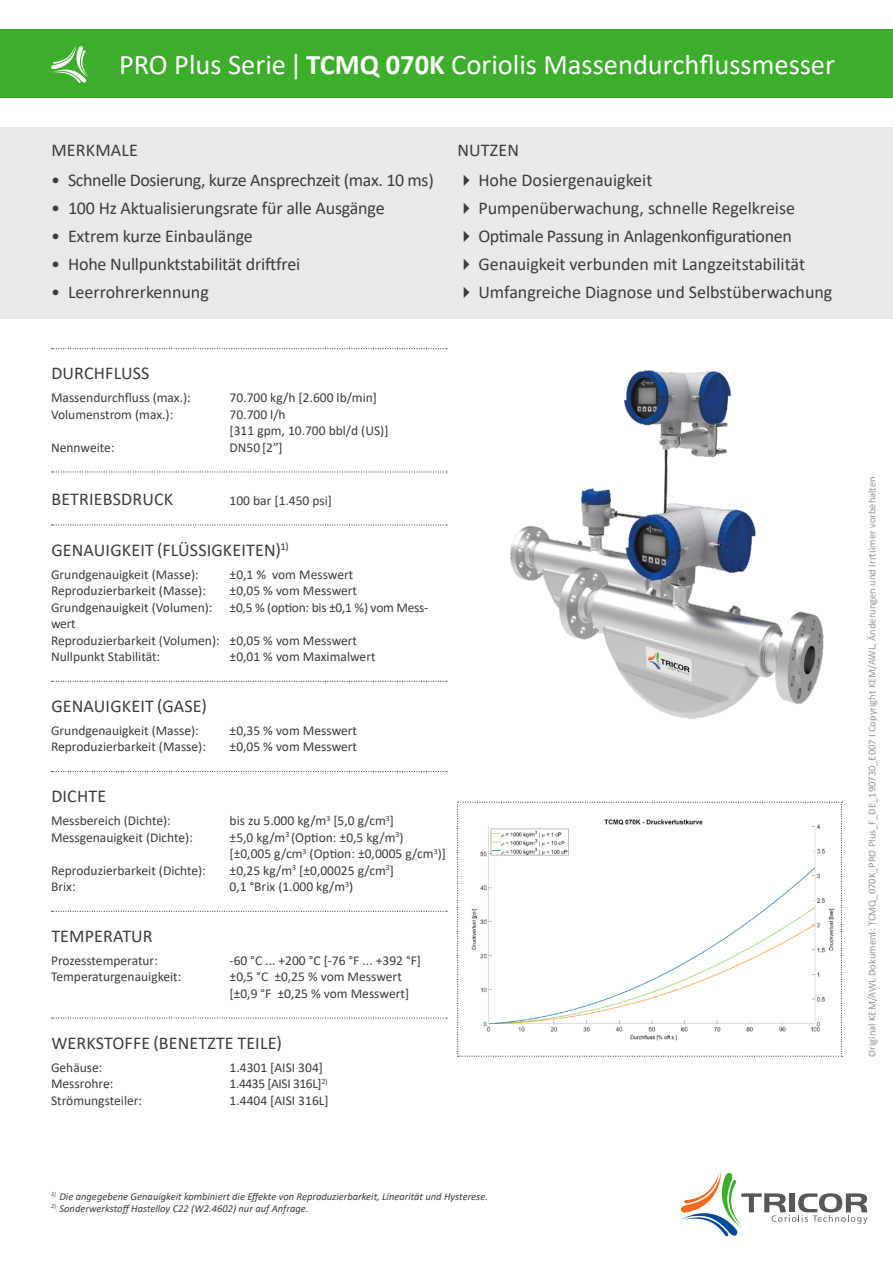
<style>
.page{position:relative;width:893px;height:1263px;background:#fff}
.page>*{position:absolute;margin:0;border:0;box-sizing:border-box;transform-origin:0 0}
.t1{font:28.5px "Calibri";color:#fff}
.t2{font:18px/28px "Calibri";color:#3c3c3b}
.t3{font:18px "Calibri";letter-spacing:-.02em;color:#3c3c3b}
.t4{font:13.5px/16.5px "Calibri";color:#3c3c3b}
.t5{font:13.5px "Calibri";letter-spacing:-.02em;color:#3c3c3b}
.t6{font:13.5px "Calibri";letter-spacing:-.03em;color:#3c3c3b}
.t7{font:italic 10.5px "Calibri";color:#3c3c3b}
.t8{font:10.5px "Calibri";color:#999898}
.s1{font-weight:700}
</style>
<div class="page">
<div style="left:0;top:128px;width:893px;height:191px;background:#e9e9e9"></div>
<svg style="left:681px;top:1170px;width:186px;height:67px"></svg>
<div style="left:0;top:30px;width:893px;height:68px;background:#3dae2b"></div>
<svg style="left:51px;top:45px;width:38px;height:38px"></svg>
<svg style="left:457px;top:801px;width:385px;height:256px"></svg>
<svg style="left:52px;top:348px;width:395px;height:1px"></svg>
<svg style="left:52px;top:471px;width:395px;height:1px"></svg>
<svg style="left:52px;top:524px;width:395px;height:1px"></svg>
<svg style="left:52px;top:681px;width:395px;height:1px"></svg>
<svg style="left:52px;top:771px;width:395px;height:1px"></svg>
<svg style="left:52px;top:911px;width:395px;height:1px"></svg>
<svg style="left:52px;top:1017px;width:395px;height:2px"></svg>
<img style="left:510px;top:370px;width:314px;height:349px">
<h1 class="t1" style="left:119px;top:45px;width:717px">PRO Plus Serie | <span class="s1">TCMQ 070K</span> Coriolis Massendurchflussmesser</h1>
<h2 class="t2" style="left:51px;top:135px;width:88px">MERKMALE</h2>
<h2 class="t3" style="left:51px;top:168px;width:384px">• Schnelle Dosierung, kurze Ansprechzeit (max. 10 ms)</h2>
<h2 class="t2" style="left:51px;top:194px;width:335px">• 100 Hz Aktualisierungsrate für alle Ausgänge</h2>
<h2 class="t2" style="left:51px;top:222px;width:203px">• Extrem kurze Einbaulänge</h2>
<h2 class="t2" style="left:51px;top:250px;width:251px">• Hohe Nullpunktstabilität driftfrei</h2>
<h2 class="t2" style="left:51px;top:278px;width:159px">• Leerrohrerkennung</h2>
<h2 class="t2" style="left:478px;top:134px;width:176px;line-height:30.2px;text-indent:-21px">NUTZEN<br>Hohe Dosiergenauigkeit</h2>
<h2 class="t2" style="left:478px;top:194px;width:356px">Pumpenüberwachung, schnelle Regelkreise Optimale Passung in Anlagenkonfigurationen Genauigkeit verbunden mit Langzeitstabilität Umfangreiche Diagnose und Selbstüberwachung</h2>
<h2 class="t2" style="left:51px;top:359px;width:100px">DURCHFLUSS</h2>
<p class="t4" style="left:51px;top:389px;width:141px">Massendurchfluss (max.):</p>
<p class="t4" style="left:230px;top:389px;width:149px">70.700 kg/h [2.600 lb/min]</p>
<p class="t4" style="left:51px;top:406px;width:124px">Volumenstrom (max.):</p>
<p class="t4" style="left:230px;top:406px;width:160px">70.700 l/h<br>[311 gpm, 10.700 bbl/d (US)]</p>
<p class="t4" style="left:51px;top:439px;width:65px">Nennweite:</p>
<p class="t4" style="left:230px;top:439px;width:55px">DN50 [2”]</p>
<h2 class="t2" style="left:51px;top:484px;width:123px">BETRIEBSDRUCK</h2>
<p class="t4" style="left:230px;top:492px;width:104px">100 bar [1.450 psi]</p>
<h2 class="t2" style="left:51px;top:535px;width:239px">GENAUIGKEIT (FLÜSSIGKEITEN)<sup>1)</sup></h2>
<p class="t4" style="left:51px;top:565px;width:149px">Grundgenauigkeit (Masse):</p>
<p class="t4" style="left:230px;top:565px;width:125px">±0,1 % vom Messwert</p>
<p class="t4" style="left:51px;top:582px;width:156px">Reproduzierbarkeit (Masse):</p>
<p class="t4" style="left:230px;top:582px;width:129px">±0,05 % vom Messwert</p>
<p class="t4" style="left:51px;top:598px;width:163px">Grundgenauigkeit (Volumen):</p>
<p class="t5" style="left:230px;top:598px;width:200px">±0,5 % (option: bis ±0,1 %) vom Mess-</p>
<p class="t4" style="left:51px;top:615px;width:308px">wert<br>Reproduzierbarkeit (Volumen): ±0,05 % vom Messwert<br>Nullpunkt Stabilität:</p>
<p class="t4" style="left:230px;top:648px;width:147px">±0,01 % vom Maximalwert</p>
<h2 class="t2" style="left:51px;top:691px;width:157px">GENAUIGKEIT (GASE)</h2>
<p class="t4" style="left:51px;top:722px;width:149px">Grundgenauigkeit (Masse):</p>
<p class="t4" style="left:230px;top:722px;width:129px">±0,35 % vom Messwert</p>
<p class="t4" style="left:51px;top:738px;width:156px">Reproduzierbarkeit (Masse):</p>
<p class="t4" style="left:230px;top:738px;width:129px">±0,05 % vom Messwert</p>
<h2 class="t2" style="left:51px;top:782px;width:56px">DICHTE</h2>
<p class="t4" style="left:51px;top:812px;width:121px">Messbereich (Dichte):</p>
<p class="t4" style="left:230px;top:812px;width:166px">bis zu 5.000 kg/m<sup>3</sup> [5,0 g/cm<sup>3</sup>]</p>
<p class="t4" style="left:51px;top:828px;width:143px">Messgenauigkeit (Dichte):</p>
<p class="t4" style="left:230px;top:828px;width:218px">±5,0 kg/m<sup>3</sup> (Option: ±0,5 kg/m<sup>3</sup>) [±0,005 g/cm<sup>3</sup> (Option: ±0,0005 g/cm<sup>3</sup>)]</p>
<p class="t4" style="left:51px;top:861px;width:156px">Reproduzierbarkeit (Dichte):</p>
<p class="t4" style="left:230px;top:861px;width:166px">±0,25 kg/m<sup>3</sup> [±0,00025 g/cm<sup>3</sup>]</p>
<p class="t4" style="left:51px;top:878px;width:26px">Brix:</p>
<p class="t4" style="left:230px;top:878px;width:125px">0,1 °Brix (1.000 kg/m<sup>3</sup>)</p>
<h2 class="t2" style="left:51px;top:921px;width:103px">TEMPERATUR</h2>
<p class="t4" style="left:51px;top:952px;width:108px">Prozesstemperatur:</p>
<p class="t4" style="left:230px;top:952px;width:193px">-60 °C ... +200 °C [-76 °F ... +392 °F]</p>
<p class="t4" style="left:51px;top:968px;width:132px">Temperaturgenauigkeit:</p>
<p class="t4" style="left:230px;top:968px;width:181px">±0,5 °C ±0,25 % vom Messwert [±0,9 °F ±0,25 % vom Messwert]</p>
<h2 class="t2" style="left:51px;top:1028px;width:232px">WERKSTOFFE (BENETZTE TEILE)</h2>
<p class="t4" style="left:51px;top:1058px;width:53px">Gehäuse:</p>
<p class="t4" style="left:230px;top:1058px;width:95px">1.4301 [AISI 304]</p>
<p class="t4" style="left:51px;top:1075px;width:64px">Messrohre:</p>
<p class="t6" style="left:230px;top:1074px;width:99px">1.4435 [AISI 316L]<sup>2)</sup></p>
<p class="t4" style="left:51px;top:1091px;width:93px">Strömungsteiler:</p>
<p class="t4" style="left:230px;top:1091px;width:101px">1.4404 [AISI 316L]</p>
<p class="t8" style="left:865px;top:1057px;width:582px;rotate:-90deg">Original KEM/AWL Dokument: TCMQ_070K_PRO Plus_F_DE_190730_E007 I Copyright KEM/AWL, Änderungen und Irrtümer vorbehalten</p>
<p class="t7" style="left:51px;top:1189px;width:439px"><sup>1)</sup> Die angegebene Genauigkeit kombiniert die Effekte von Reproduzierbarkeit, Linearität und Hysterese.</p>
<p class="t7" style="left:51px;top:1201px;width:259px"><sup>2)</sup> SonderwerkstoffHastelloy C22 (W2.4602) nur auf Anfrage.</p>
</div>
